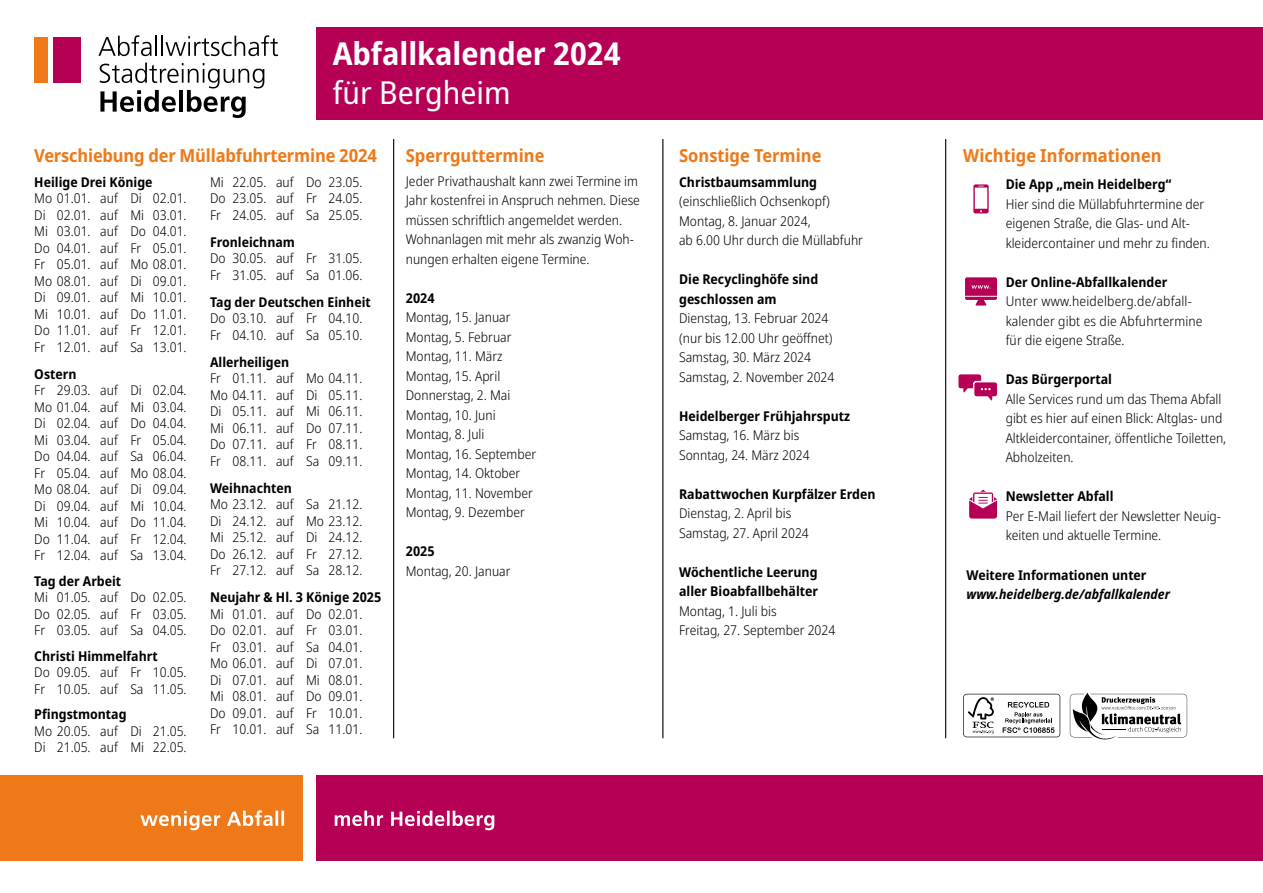
<style>
.page{position:relative;width:1263px;height:893px;background:#fff}
.page>*{position:absolute;margin:0;border:0;box-sizing:border-box;transform-origin:0 0}
.Headline_21pt_SemiCondensed{font:700 semi-condensed 31.5px/39px "Noto Sans";color:#fff}
.t1{font:700 semi-condensed 18px "Noto Sans";color:#ef7918}
._9pt_Light_Fließtext_2{font:300 semi-condensed 13.5px/16.5px "Noto Sans";color:#000}
._9pt_Light_Fließtext_2-2{font:700 semi-condensed 13.5px/19.5px "Noto Sans";color:#000}
.t2{font:italic 700 semi-condensed 13.5px "Noto Sans";color:#000}
.s1{font-weight:400}
.s2{font-weight:700}
.s3{font-weight:300}
</style>
<div class="page">
<div style="left:53px;top:37px;width:27px;height:46px;background:#b60056"></div>
<div style="left:35px;top:37px;width:13px;height:46px;background:#ef7918"></div>
<svg style="left:98px;top:35px;width:54px;height:21px"></svg>
<hr style="left:155px;top:36px;width:2px;height:20px;background:#000">
<hr style="left:161px;top:36px;width:2px;height:20px;background:#000">
<svg style="left:165px;top:35px;width:113px;height:21px"></svg>
<svg style="left:100px;top:63px;width:164px;height:55px"></svg>
<div style="left:316px;top:27px;width:947px;height:93px;background:#b60056"></div>
<div style="left:0;top:776px;width:303px;height:85px;background:#ef7918"></div>
<div style="left:316px;top:776px;width:947px;height:85px;background:#b60056"></div>
<svg style="left:140px;top:810px;width:144px;height:20px"></svg>
<svg style="left:335px;top:811px;width:159px;height:19px"></svg>
<hr style="left:393px;top:139px;width:1px;height:599px;background:#000">
<hr style="left:662px;top:139px;width:1px;height:599px;background:#000">
<hr style="left:945px;top:139px;width:1px;height:599px;background:#000">
<svg style="left:1070px;top:693px;width:117px;height:46px"></svg>
<svg style="left:963px;top:694px;width:97px;height:43px"></svg>
<svg style="left:965px;top:277px;width:32px;height:29px"></svg>
<svg style="left:973px;top:184px;width:16px;height:29px"></svg>
<svg style="left:969px;top:490px;width:28px;height:29px"></svg>
<svg style="left:958px;top:374px;width:39px;height:27px"></svg>
<p class="Headline_21pt_SemiCondensed" style="left:333px;top:35px;width:289px">Abfallkalender 2024 <span class="s1">für Bergheim</span></p>
<h2 class="t1" style="left:34px;top:142px;width:345px">Verschiebung der Müllabfuhrtermine 2024</h2>
<h2 class="t1" style="left:406px;top:142px;width:140px">Sperrguttermine</h2>
<h2 class="t1" style="left:679px;top:142px;width:144px">Sonstige Termine</h2>
<h2 class="t1" style="left:963px;top:142px;width:200px">Wichtige Informationen</h2>
<p class="_9pt_Light_Fließtext_2-2" style="left:34px;top:172px;width:120px">Heilige Drei Könige</p>
<p class="_9pt_Light_Fließtext_2" style="left:34px;top:191px;width:154px;text-align:justify">Mo 01.01. auf Di 02.01.<br>Di 02.01. auf Mi 03.01.<br>Mi 03.01. auf Do 04.01.<br>Do 04.01. auf Fr 05.01.<br>Fr 05.01. auf Mo 08.01.<br>Mo 08.01. auf Di 09.01.<br>Di 09.01. auf Mi 10.01.<br>Mi 10.01. auf Do 11.01.<br>Do 11.01. auf Fr 12.01.<br>Fr 12.01. auf Sa 13.01.</p>
<p class="_9pt_Light_Fließtext_2-2" style="left:34px;top:364px;width:44px">Ostern</p>
<p class="_9pt_Light_Fließtext_2" style="left:34px;top:383px;width:154px;text-align:justify">Fr 29.03. auf Di 02.04.<br>Mo 01.04. auf Mi 03.04.<br>Di 02.04. auf Do 04.04.<br>Mi 03.04. auf Fr 05.04.<br>Do 04.04. auf Sa 06.04.<br>Fr 05.04. auf Mo 08.04.<br>Mo 08.04. auf Di 09.04.<br>Di 09.04. auf Mi 10.04.<br>Mi 10.04. auf Do 11.04.<br>Do 11.04. auf Fr 12.04.<br>Fr 12.04. auf Sa 13.04.</p>
<p class="_9pt_Light_Fließtext_2-2" style="left:34px;top:571px;width:88px">Tag der Arbeit</p>
<p class="_9pt_Light_Fließtext_2" style="left:34px;top:590px;width:154px;text-align:justify">Mi 01.05. auf Do 02.05.<br>Do 02.05. auf Fr 03.05.<br>Fr 03.05. auf Sa 04.05.</p>
<p class="_9pt_Light_Fließtext_2-2" style="left:34px;top:646px;width:125px">Christi Himmelfahrt</p>
<p class="_9pt_Light_Fließtext_2" style="left:34px;top:665px;width:154px">Do 09.05. auf Fr 10.05.<br>Fr 10.05. auf Sa 11.05.</p>
<p class="_9pt_Light_Fließtext_2-2" style="left:34px;top:705px;width:94px">Pfingstmontag</p>
<p class="_9pt_Light_Fließtext_2" style="left:34px;top:723px;width:154px">Mo 20.05. auf Di 21.05.<br>Di 21.05. auf Mi 22.05.</p>
<p class="_9pt_Light_Fließtext_2" style="left:406px;top:172px;width:236px;line-height:19.5px">Jeder Privathaushalt kann zwei Termine im Jahr kostenfrei in Anspruch nehmen. Diese müssen schriftlich angemeldet werden.<br>Wohnanlagen mit mehr als zwanzig Woh&shy;nungen erhalten eigene Termine.</p>
<p class="_9pt_Light_Fließtext_2-2" style="left:406px;top:288px;width:30px">2024</p>
<p class="_9pt_Light_Fließtext_2" style="left:406px;top:310px;width:106px">Montag, 15. Januar</p>
<p class="_9pt_Light_Fließtext_2" style="left:406px;top:329px;width:107px">Montag, 5. Februar</p>
<p class="_9pt_Light_Fließtext_2" style="left:406px;top:349px;width:98px">Montag, 11. März</p>
<p class="_9pt_Light_Fließtext_2" style="left:406px;top:368px;width:96px">Montag, 15. April</p>
<p class="_9pt_Light_Fließtext_2" style="left:406px;top:388px;width:106px">Donnerstag, 2. Mai</p>
<p class="_9pt_Light_Fließtext_2" style="left:406px;top:407px;width:91px">Montag, 10. Juni</p>
<p class="_9pt_Light_Fließtext_2" style="left:406px;top:427px;width:80px">Montag, 8. Juli</p>
<p class="_9pt_Light_Fließtext_2" style="left:406px;top:446px;width:132px">Montag, 16. September</p>
<p class="_9pt_Light_Fließtext_2" style="left:406px;top:466px;width:116px">Montag, 14. Oktober</p>
<p class="_9pt_Light_Fließtext_2" style="left:406px;top:485px;width:129px">Montag, 11. November</p>
<p class="_9pt_Light_Fließtext_2" style="left:406px;top:505px;width:121px">Montag, 9. Dezember</p>
<p class="_9pt_Light_Fließtext_2-2" style="left:406px;top:542px;width:30px">2025</p>
<p class="_9pt_Light_Fließtext_2" style="left:406px;top:563px;width:106px">Montag, 20. Januar</p>
<p class="_9pt_Light_Fließtext_2" style="left:210px;top:174px;width:154px;text-align:justify">Mi 22.05. auf Do 23.05.<br>Do 23.05. auf Fr 24.05.<br>Fr 24.05. auf Sa 25.05.</p>
<p class="_9pt_Light_Fließtext_2-2" style="left:210px;top:232px;width:87px">Fronleichnam</p>
<p class="_9pt_Light_Fließtext_2" style="left:210px;top:251px;width:154px">Do 30.05. auf Fr 31.05.<br>Fr 31.05. auf Sa 01.06.</p>
<p class="_9pt_Light_Fließtext_2-2" style="left:210px;top:292px;width:162px">Tag der Deutschen Einheit</p>
<p class="_9pt_Light_Fließtext_2" style="left:210px;top:311px;width:154px">Do 03.10. auf Fr 04.10.<br>Fr 04.10. auf Sa 05.10.</p>
<p class="_9pt_Light_Fließtext_2-2" style="left:210px;top:352px;width:81px">Allerheiligen</p>
<p class="_9pt_Light_Fließtext_2" style="left:210px;top:371px;width:154px;text-align:justify">Fr 01.11. auf Mo 04.11.<br>Mo 04.11. auf Di 05.11.<br>Di 05.11. auf Mi 06.11.<br>Mi 06.11. auf Do 07.11.<br>Do 07.11. auf Fr 08.11.<br>Fr 08.11. auf Sa 09.11.</p>
<p class="_9pt_Light_Fließtext_2-2" style="left:210px;top:478px;width:83px">Weihnachten</p>
<p class="_9pt_Light_Fließtext_2" style="left:210px;top:497px;width:154px;text-align:justify">Mo 23.12. auf Sa 21.12.<br>Di 24.12. auf Mo 23.12.<br>Mi 25.12. auf Di 24.12.<br>Do 26.12. auf Fr 27.12.<br>Fr 27.12. auf Sa 28.12.</p>
<p class="_9pt_Light_Fließtext_2-2" style="left:210px;top:588px;width:173px">Neujahr &amp; Hl. 3 Könige 2025</p>
<p class="_9pt_Light_Fließtext_2" style="left:210px;top:606px;width:154px;text-align:justify">Mi 01.01. auf Do 02.01.<br>Do 02.01. auf Fr 03.01.<br>Fr 03.01. auf Sa 04.01.<br>Mo 06.01. auf Di 07.01.<br>Di 07.01. auf Mi 08.01.<br>Mi 08.01. auf Do 09.01.<br>Do 09.01. auf Fr 10.01.<br>Fr 10.01. auf Sa 11.01.</p>
<p class="_9pt_Light_Fließtext_2" style="left:679px;top:173px;width:152px;line-height:19.5px"><span class="s2">Christbaumsammlung </span>(einschließlich Ochsenkopf)</p>
<p class="_9pt_Light_Fließtext_2" style="left:679px;top:213px;width:133px">Montag, 8. Januar 2024,</p>
<p class="_9pt_Light_Fließtext_2" style="left:679px;top:233px;width:185px">ab 6.00 Uhr durch die Müllabfuhr</p>
<p class="_9pt_Light_Fließtext_2-2" style="left:679px;top:270px;width:151px">Die Recyclinghöfe sind geschlossen am<br><span class="s3">Dienstag, 13. Februar 2024</span></p>
<p class="_9pt_Light_Fließtext_2" style="left:679px;top:330px;width:155px">(nur bis 12.00 Uhr geöffnet)</p>
<p class="_9pt_Light_Fließtext_2" style="left:679px;top:350px;width:133px">Samstag, 30. März 2024</p>
<p class="_9pt_Light_Fließtext_2" style="left:679px;top:369px;width:157px">Samstag, 2. November 2024</p>
<p class="_9pt_Light_Fließtext_2-2" style="left:679px;top:406px;width:173px">Heidelberger Frühjahrsputz</p>
<p class="_9pt_Light_Fließtext_2" style="left:679px;top:428px;width:122px">Samstag, 16. März bis</p>
<p class="_9pt_Light_Fließtext_2" style="left:679px;top:447px;width:132px">Sonntag, 24. März 2024</p>
<p class="_9pt_Light_Fließtext_2-2" style="left:679px;top:484px;width:198px">Rabattwochen Kurpfälzer Erden</p>
<p class="_9pt_Light_Fließtext_2" style="left:679px;top:506px;width:114px">Dienstag, 2. April bis</p>
<p class="_9pt_Light_Fließtext_2" style="left:679px;top:525px;width:131px">Samstag, 27. April 2024</p>
<p class="_9pt_Light_Fließtext_2-2" style="left:679px;top:562px;width:140px">Wöchentliche Leerung</p>
<p class="_9pt_Light_Fließtext_2-2" style="left:679px;top:582px;width:140px">aller Bioabfallbehälter</p>
<p class="_9pt_Light_Fließtext_2" style="left:679px;top:603px;width:99px">Montag, 1. Juli bis</p>
<p class="_9pt_Light_Fließtext_2" style="left:679px;top:623px;width:158px">Freitag, 27. September 2024</p>
<p class="_9pt_Light_Fließtext_2-2" style="left:1006px;top:175px;width:167px">Die App „mein Heidelberg“</p>
<p class="_9pt_Light_Fließtext_2" style="left:1006px;top:195px;width:206px;line-height:19.5px">Hier sind die Müllabfuhrtermine der eigenen Straße, die Glas- und Alt&shy;kleidercontainer und mehr zu finden.</p>
<p class="_9pt_Light_Fließtext_2-2" style="left:1006px;top:272px;width:163px">Der Online-Abfallkalender</p>
<p class="_9pt_Light_Fließtext_2" style="left:1006px;top:292px;width:198px;line-height:19.5px">Unter www.heidelberg.de/abfall&shy;kalender gibt es die Abfuhrtermine für die eigene Straße.</p>
<p class="_9pt_Light_Fließtext_2-2" style="left:1006px;top:370px;width:108px">Das Bürgerportal</p>
<p class="_9pt_Light_Fließtext_2" style="left:1006px;top:390px;width:222px;line-height:19.5px">Alle Services rund um das Thema Abfall gibt es hier auf einen Blick: Altglas- und Altkleidercontainer, öffentliche Toiletten, Abholzeiten.</p>
<p class="_9pt_Light_Fließtext_2-2" style="left:1006px;top:487px;width:109px">Newsletter Abfall</p>
<p class="_9pt_Light_Fließtext_2" style="left:1006px;top:507px;width:217px;line-height:19.5px">Per E-Mail liefert der Newsletter Neuig&shy;keiten und aktuelle Termine.</p>
<p class="_9pt_Light_Fließtext_2-2" style="left:966px;top:565px;width:181px">Weitere Informationen unter</p>
<p class="t2" style="left:966px;top:585px;width:205px">www.heidelberg.de/abfallkalender</p>
</div>
